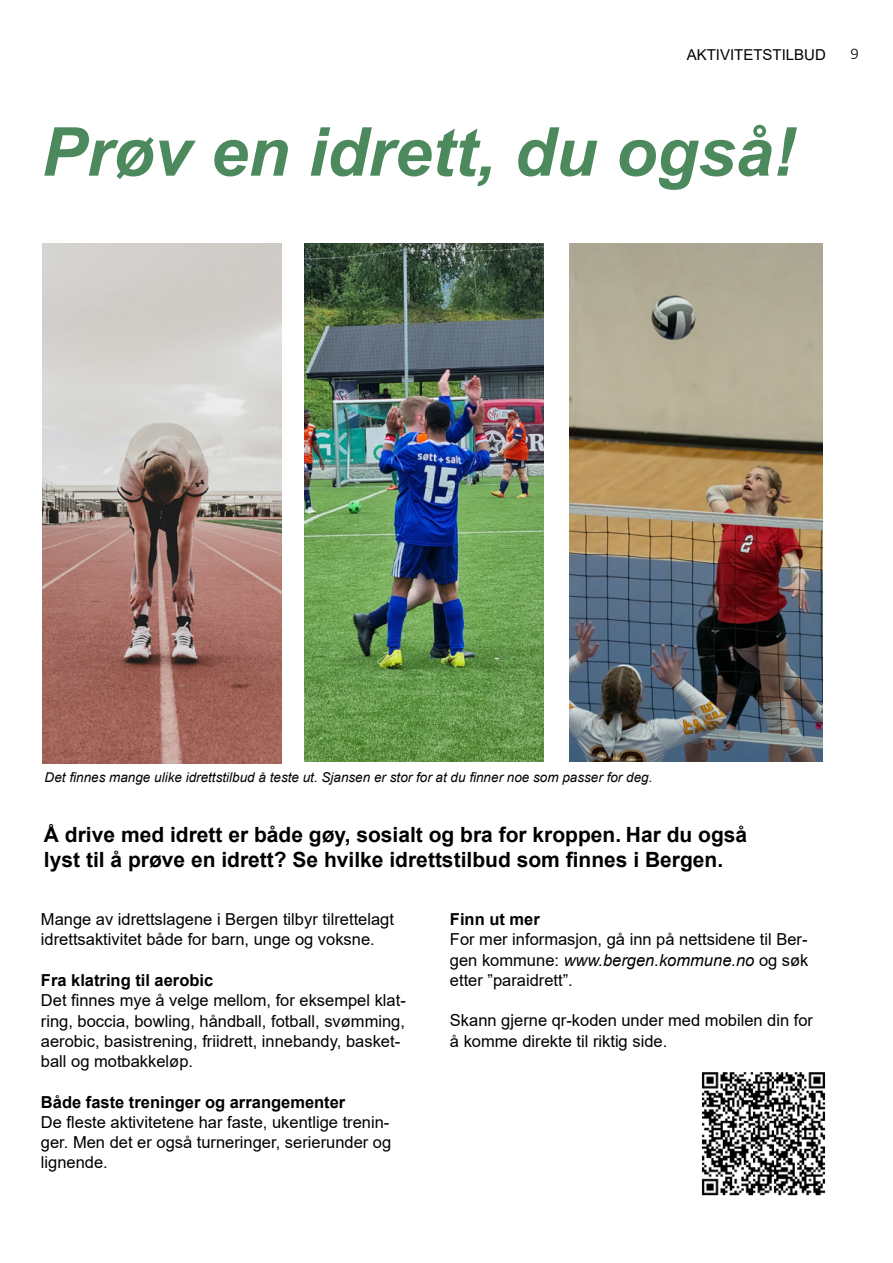
<style>
.page{position:relative;width:893px;height:1263px;background:#fff}
.page>*{position:absolute;margin:0;border:0;box-sizing:border-box;transform-origin:0 0}
.t1{font:italic 700 67.5px "Arial";color:#4c895d}
.t2{font:700 21px/25.2px "Arial";color:#000}
.t3{font:16.5px/20.2px "Arial";color:#000}
.t4{font:700 16.5px "Arial";color:#000}
.t5{font:300 16.5px "Calibri";color:#000}
.t6{font:15px "Arial";color:#000}
.t7{font:italic 13.5px "Arial";color:#000}
.s1{font-style:italic}
</style>
<div class="page">
<img style="left:304px;top:243px;width:239px;height:518px">
<img style="left:42px;top:243px;width:239px;height:520px">
<img style="left:570px;top:243px;width:253px;height:518px">
<img style="left:701px;top:1072px;width:125px;height:124px">
<p class="t6" style="left:687px;top:44px;width:141px">AKTIVITETSTILBUD</p>
<h1 class="t1" style="left:42px;top:107px;width:755px">Prøv en idrett, du også!</h1>
<p class="t5" style="left:851px;top:43px;width:10px">9</p>
<p class="t7" style="left:45px;top:769px;width:609px">Det finnes mange ulike idrettstilbud å teste ut. Sjansen er stor for at du finner noe som passer for deg.</p>
<p class="t2" style="left:44px;top:822px;width:705px">Å drive med idrett er både gøy, sosialt og bra for kroppen. Har du også lyst til å prøve en idrett? Se hvilke idrettstilbud som finnes i Bergen.</p>
<p class="t3" style="left:41px;top:909px;width:355px">Mange av idrettslagene i Bergen tilbyr tilrettelagt idrettsaktivitet både for barn, unge og voksne.</p>
<p class="t4" style="left:41px;top:968px;width:174px">Fra klatring til aerobic</p>
<p class="t3" style="left:41px;top:990px;width:366px">Det finnes mye å velge mellom, for eksempel klat&shy;ring, boccia, bowling, håndball, fotball, svømming, aerobic, basistrening, friidrett, innebandy, basket&shy;ball og motbakkeløp.</p>
<p class="t4" style="left:41px;top:1090px;width:306px">Både faste treninger og arrangementer</p>
<p class="t3" style="left:41px;top:1112px;width:352px;text-align:justify">De fleste aktivitetene har faste, ukentlige trenin&shy;ger. Men det er også turneringer, serierunder og lignende.</p>
<p class="t4" style="left:450px;top:908px;width:91px">Finn ut mer</p>
<p class="t3" style="left:450px;top:929px;width:360px;text-align:justify">For mer informasjon, gå inn på nettsidene til Ber&shy;gen kommune: <span class="s1">www.bergen.kommune.no</span> og søk etter ”paraidrett”.</p>
<p class="t3" style="left:450px;top:1010px;width:365px">Skann gjerne qr-koden under med mobilen din for å komme direkte til riktig side.</p>
</div>
